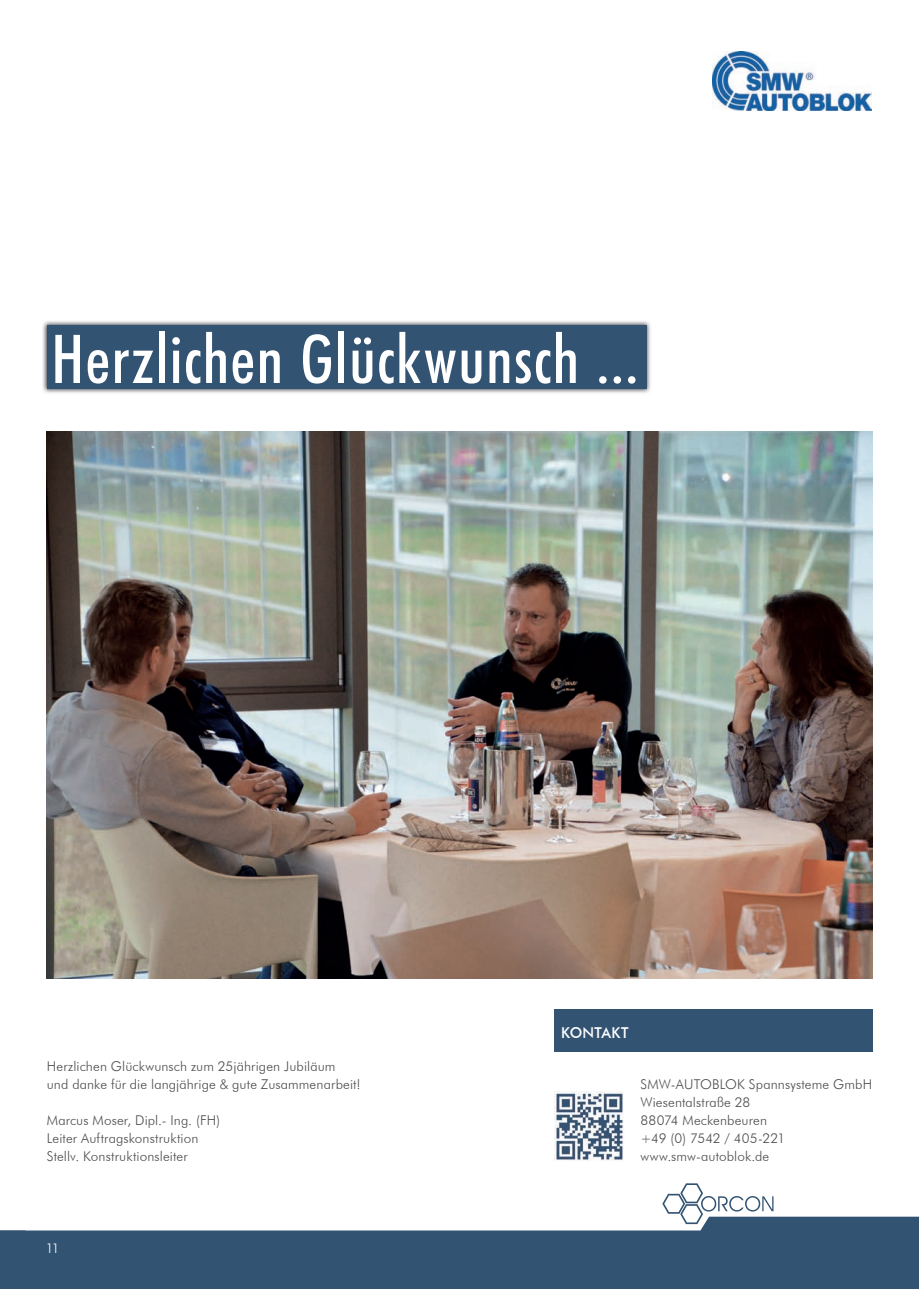
<style>
.page{position:relative;width:919px;height:1289px;background:#fff}
.page>*{position:absolute;margin:0;border:0;box-sizing:border-box;transform-origin:0 0}
.t1{font:500 condensed 67.5px "Futura BT";letter-spacing:.02em;color:#fff}
.t2{font:500 15px "Futura BT";letter-spacing:.015em;color:#fff}
.t3{font:300 13.5px/18px "Futura BT";letter-spacing:.01em;color:#4b4c4d}
.t4{font:300 13.5px "Futura BT";color:#fff}
</style>
<div class="page">
<svg style="left:662px;top:1183px;width:111px;height:33px"></svg>
<svg style="left:26px;top:1216px;width:892px;height:72px;background:#526d88"></svg>
<div style="left:0;top:1230px;width:26px;height:58px;background:#335373"></div>
<img style="left:47px;top:432px;width:825px;height:546px">
<img style="left:42px;top:321px;width:609px;height:72px">
<div style="left:47px;top:325px;width:599px;height:64px;background:#335373"></div>
<div style="left:554px;top:1009px;width:318px;height:43px;background:#335373"></div>
<img style="left:554px;top:1091px;width:70px;height:70px">
<img style="left:713px;top:51px;width:158px;height:59px">
<h1 class="t1" style="left:51px;top:318px;width:588px">Herzlichen Glückwunsch ...</h1>
<p class="t3" style="left:47px;top:1056px;width:315px">Herzlichen Glückwunsch zum 25jährigen Jubiläum<br>und danke für die langjährige &amp; gute Zusammenarbeit!</p>
<p class="t3" style="left:47px;top:1110px;width:175px">Marcus Moser, Dipl.- Ing. (FH)<br>Leiter Auftragskonstruktion<br>Stellv. Konstruktionsleiter</p>
<p class="t4" style="left:46px;top:1239px;width:15px">11</p>
<p class="t2" style="left:561px;top:1023px;width:69px">KONTAKT</p>
<p class="t3" style="left:640px;top:1074px;width:233px">SMW-AUTOBLOK Spannsysteme GmbH<br>Wiesentalstraße 28<br>88074 Meckenbeuren<br>+49 (0) 7542 / 405-221 www.smw-autoblok.de</p>
</div>
